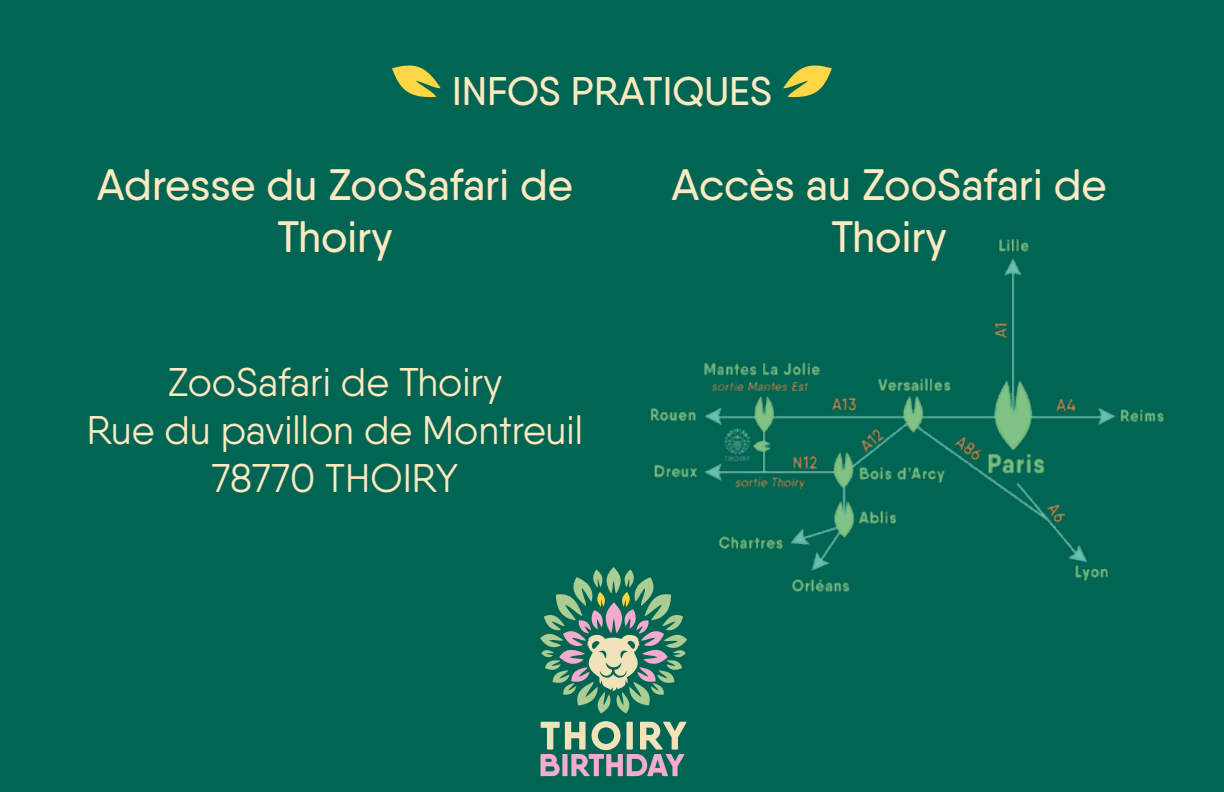
<style>
.page{position:relative;width:1224px;height:792px;background:#006553}
.page>*{position:absolute;margin:0;border:0;box-sizing:border-box;transform-origin:0 0}
.t1{font:500 44px/52.8px "Qanelas Soft";color:#ffe9c0;text-align:center}
.t2{font:40px/48px "Qanelas Soft";color:#ffe9c0;text-align:center}
.t3{font:500 40px "Qanelas Soft";color:#ffe9c0}
</style>
<div class="page">
<svg style="left:392px;top:65px;width:49px;height:32px"></svg>
<svg style="left:783px;top:65px;width:49px;height:32px"></svg>
<img style="left:650px;top:239px;width:514px;height:353px">
<svg style="left:540px;top:567px;width:147px;height:146px"></svg>
<svg style="left:540px;top:721px;width:146px;height:55px"></svg>
<p class="t3" style="left:452px;top:67px;width:321px">INFOS PRATIQUES</p>
<p class="t1" style="left:97px;top:157px;width:478px">Adresse du ZooSafari de<br>Thoiry</p>
<p class="t2" style="left:87px;top:358px;width:498px">ZooSafari de Thoiry<br>Rue du pavillon de Montreuil<br>78770 THOIRY</p>
<p class="t1" style="left:671px;top:157px;width:437px">Accès au ZooSafari de<br>Thoiry</p>
</div>
